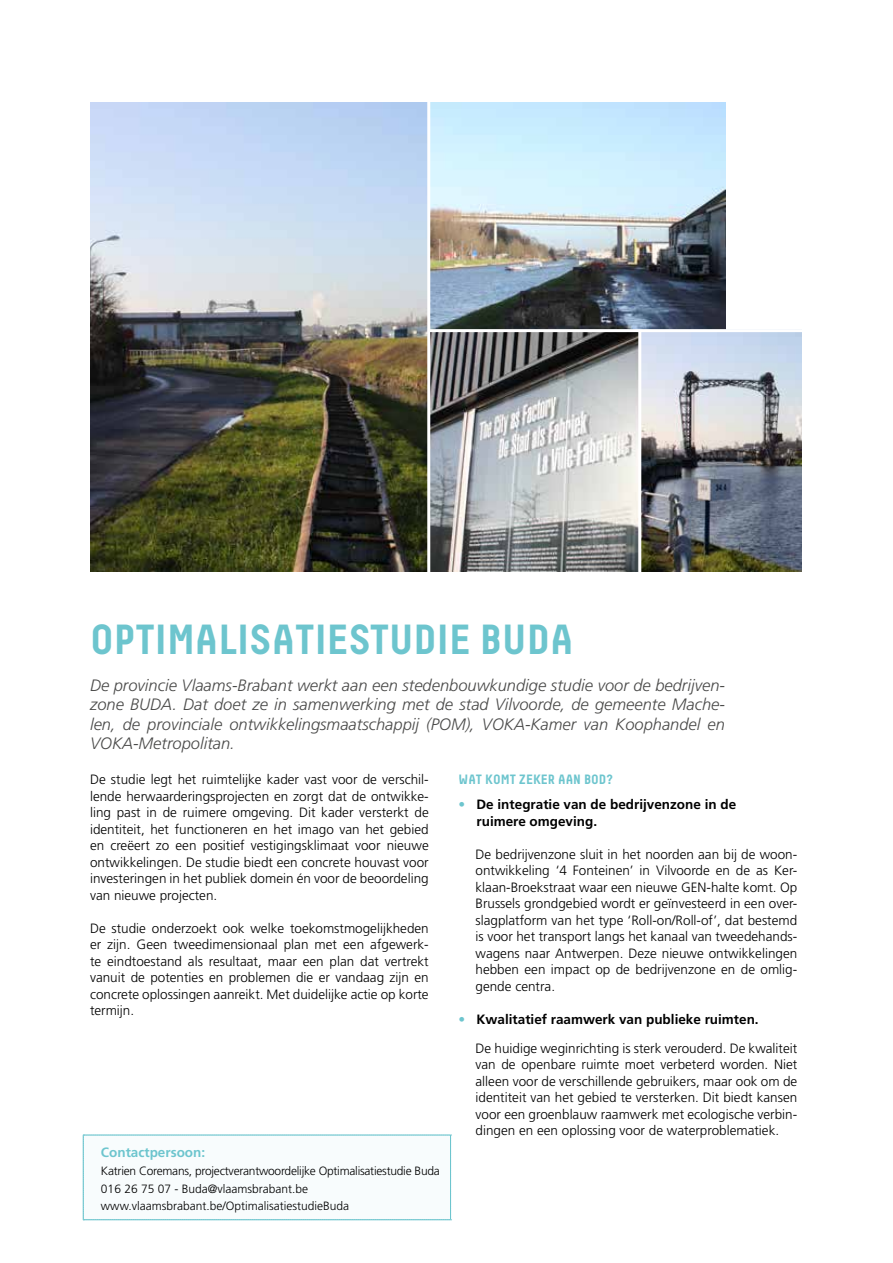
<style>
.page{position:relative;width:893px;height:1263px;background:#fff}
.page>*{position:absolute;margin:0;border:0;box-sizing:border-box;transform-origin:0 0}
.t1{font:700 42px "Decima";color:#6dc5ce}
.t2{font:italic 300 16.5px/19.5px "Frutiger";color:#4a4a49;text-align:justify}
.t3{font:300 13.5px/16.5px "Frutiger";color:#000;text-align:justify}
.t4{font:700 13.5px/16.5px "Frutiger";color:#000}
.t5{font:700 13.5px "Decima";color:#6dc5ce}
.t6{font:700 13.5px "Frutiger";color:#6dc5ce}
.t7{font:300 12px/17.7px "Frutiger";color:#000}
.s1{font-weight:300;color:#6dc5ce}
.s2{color:#6dc5ce}
.s3{font-weight:700}
</style>
<div class="page">
<img style="left:90px;top:102px;width:337px;height:469px">
<img style="left:430px;top:332px;width:372px;height:239px">
<img style="left:430px;top:102px;width:295px;height:227px">
<hr style="left:638px;top:331px;width:3px;height:249px;background:#fff">
<svg style="left:83px;top:1135px;width:369px;height:85px"></svg>
<h1 class="t1" style="left:90px;top:615px;width:485px">OPTIMALISATIESTUDIE BUDA</h1>
<p class="t2" style="left:90px;top:675px;width:637px">De provincie Vlaams-Brabant werkt aan een stedenbouwkundige studie voor de bedrijven&shy;zone BUDA. Dat doet ze in samenwerking met de stad Vilvoorde, de gemeente Mache&shy;len, de provinciale ontwikkelingsmaatschappij (POM), VOKA-Kamer van Koophandel en VOKA-Metropolitan.</p>
<p class="t3" style="left:90px;top:771px;width:340px">De studie legt het ruimtelijke kader vast voor de verschil&shy;lende herwaarderingsprojecten en zorgt dat de ontwikke&shy;ling past in de ruimere omgeving. Dit kader versterkt de identiteit, het functioneren en het imago van het gebied en creëert zo een positief vestigingsklimaat voor nieuwe ontwikkelingen. De studie biedt een concrete houvast voor investeringen in het publiek domein én voor de beoordeling van nieuwe projecten.</p>
<p class="t3" style="left:90px;top:920px;width:340px">De studie onderzoekt ook welke toekomstmogelijkheden er zijn. Geen tweedimensionaal plan met een afgewerk&shy;te eindtoestand als resultaat, maar een plan dat vertrekt vanuit de potenties en problemen die er vandaag zijn en concrete oplossingen aanreikt. Met duidelijke actie op korte termijn.</p>
<p class="t6" style="left:101px;top:1144px;width:106px">Contactpersoon:</p>
<p class="t7" style="left:101px;top:1162px;width:340px">Katrien Coremans, projectverantwoordelijke Optimalisatiestudie Buda<br>016 26 75 07 - Buda@vlaamsbrabant.be www.vlaamsbrabant.be/OptimalisatiestudieBuda</p>
<p class="t5" style="left:459px;top:771px;width:156px">WAT KOMT ZEKER AAN BOD?</p>
<p class="t4" style="left:477px;top:796px;width:261px;text-indent:-18px"><span class="s1">•</span> De integratie van de bedrijvenzone in de ruimere omgeving.</p>
<p class="t3" style="left:476px;top:846px;width:323px">De bedrijvenzone sluit in het noorden aan bij de woon&shy;ontwikkeling ‘4 Fonteinen’ in Vilvoorde en de as Ker&shy;klaan-Broekstraat waar een nieuwe GEN-halte komt. Op Brussels grondgebied wordt er geïnvesteerd in een over&shy;slagplatform van het type ‘Roll-on/Roll-of’, dat bestemd is voor het transport langs het kanaal van tweedehands&shy;wagens naar Antwerpen. Deze nieuwe ontwikkelingen hebben een impact op de bedrijvenzone en de omlig&shy;gende centra.</p>
<p class="t3" style="left:476px;top:1004px;width:323px;line-height:29.2px;text-indent:-17px"><span class="s2">•</span> <span class="s3">Kwalitatief raamwerk van publieke ruimten.<br></span>De huidige weginrichting is sterk verouderd. De kwaliteit</p>
<p class="t3" style="left:476px;top:1056px;width:323px">van de openbare ruimte moet verbeterd worden. Niet alleen voor de verschillende gebruikers, maar ook om de identiteit van het gebied te versterken. Dit biedt kansen voor een groenblauw raamwerk met ecologische verbin&shy;dingen en een oplossing voor de waterproblematiek.</p>
</div>
